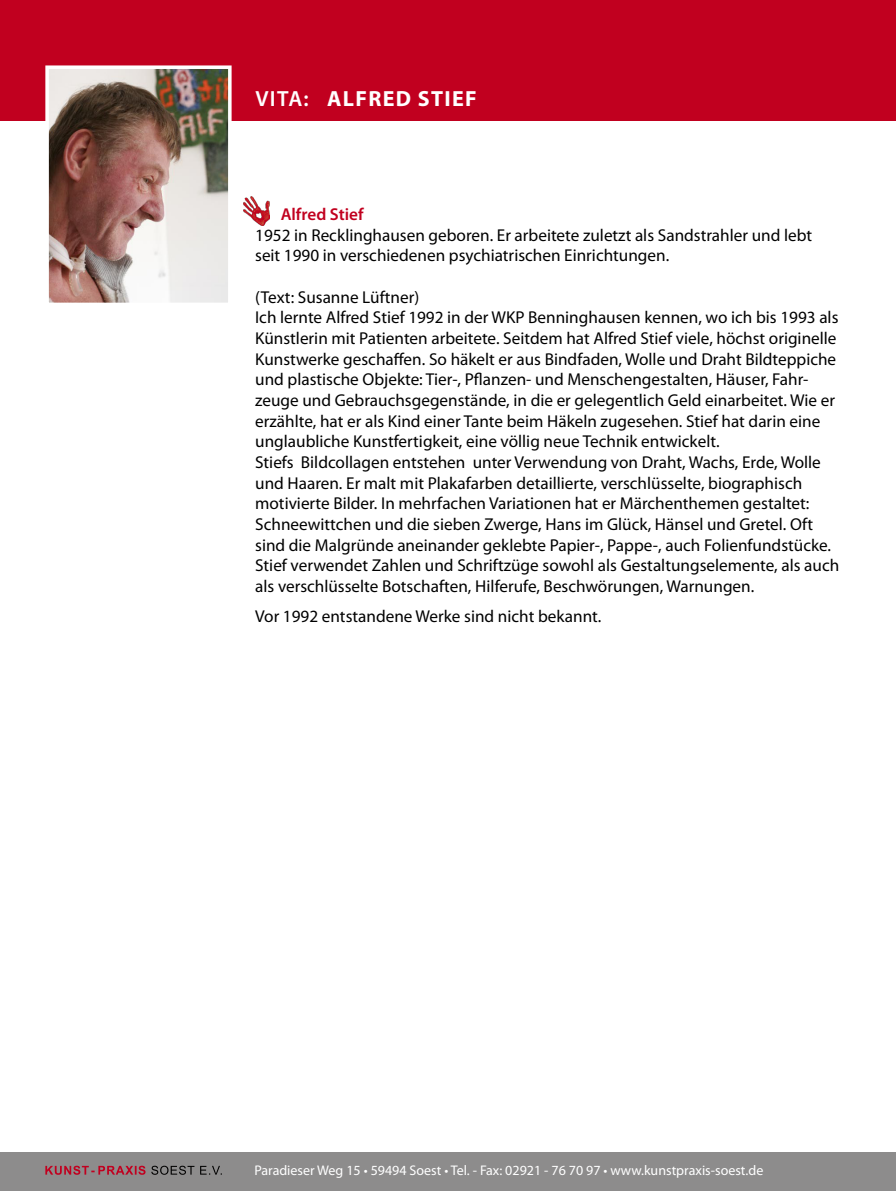
<style>
.page{position:relative;width:896px;height:1191px;background:#fff}
.page>*{position:absolute;margin:0;border:0;box-sizing:border-box;transform-origin:0 0}
.t1{font:700 22px "Myriad Pro";letter-spacing:.06em;color:#fff}
.t2{font:17.2px/20.6px "Myriad Pro";color:#000}
.t3{font:600 17.2px "Myriad Pro";color:#c1001f}
.t4{font:14px "Myriad Pro";color:#fff}
.s1{font-weight:600}
</style>
<div class="page">
<div style="left:0;top:0;width:896px;height:120px;background:#c1001f"></div>
<div style="left:0;top:1152px;width:896px;height:39px;background:#8d8c8c"></div>
<svg style="left:45px;top:1165px;width:100px;height:9px"></svg>
<svg style="left:151px;top:1165px;width:71px;height:9px"></svg>
<img style="left:50px;top:70px;width:177px;height:231px">
<div style="left:45px;top:65px;width:187px;height:241px;border:4px solid #fff"></div>
<img style="left:244px;top:197px;width:26px;height:29px">
<p class="t1" style="left:255px;top:84px;width:223px"><span class="s1">Vita:</span> ALFRED STIEF</p>
<p class="t3" style="left:281px;top:203px;width:84px">Alfred Stief</p>
<p class="t2" style="left:255px;top:224px;width:558px">1952 in Recklinghausen geboren. Er arbeitete zuletzt als Sandstrahler und lebt seit 1990 in verschiedenen psychiatrischen Einrichtungen.</p>
<p class="t2" style="left:255px;top:286px;width:585px">(Text: Susanne Lüftner)<br>Ich lernte Alfred Stief 1992 in der WKP Benninghausen kennen, wo ich bis 1993 als Künstlerin mit Patienten arbeitete. Seitdem hat Alfred Stief viele, höchst originelle Kunstwerke geschaffen. So häkelt er aus Bindfaden, Wolle und Draht Bildteppiche und plastische Objekte: Tier-, Pflanzen- und Menschengestalten, Häuser, Fahr&shy;zeuge und Gebrauchsgegenstände, in die er gelegentlich Geld einarbeitet. Wie er erzählte, hat er als Kind einer Tante beim Häkeln zugesehen. Stief hat darin eine unglaubliche Kunstfertigkeit, eine völlig neue Technik entwickelt.<br>Stiefs Bildcollagen entstehen unter Verwendung von Draht, Wachs, Erde, Wolle und Haaren. Er malt mit Plakafarben detaillierte, verschlüsselte, biographisch motivierte Bilder. In mehrfachen Variationen hat er Märchenthemen gestaltet:<br>Schneewittchen und die sieben Zwerge, Hans im Glück, Hänsel und Gretel. Oft sind die Malgründe aneinander geklebte Papier-, Pappe-, auch Folienfundstücke.<br>Stief verwendet Zahlen und Schriftzüge sowohl als Gestaltungselemente, als auch als verschlüsselte Botschaften, Hilferufe, Beschwörungen, Warnungen.</p>
<p class="t2" style="left:255px;top:606px;width:348px">Vor 1992 entstandene Werke sind nicht bekannt.</p>
<p class="t4" style="left:254px;top:1161px;width:510px">Paradieser Weg 15 • 59494 Soest • Tel. - Fax: 02921 - 76 70 97 • www.kunstpraxis-soest.de</p>
</div>
